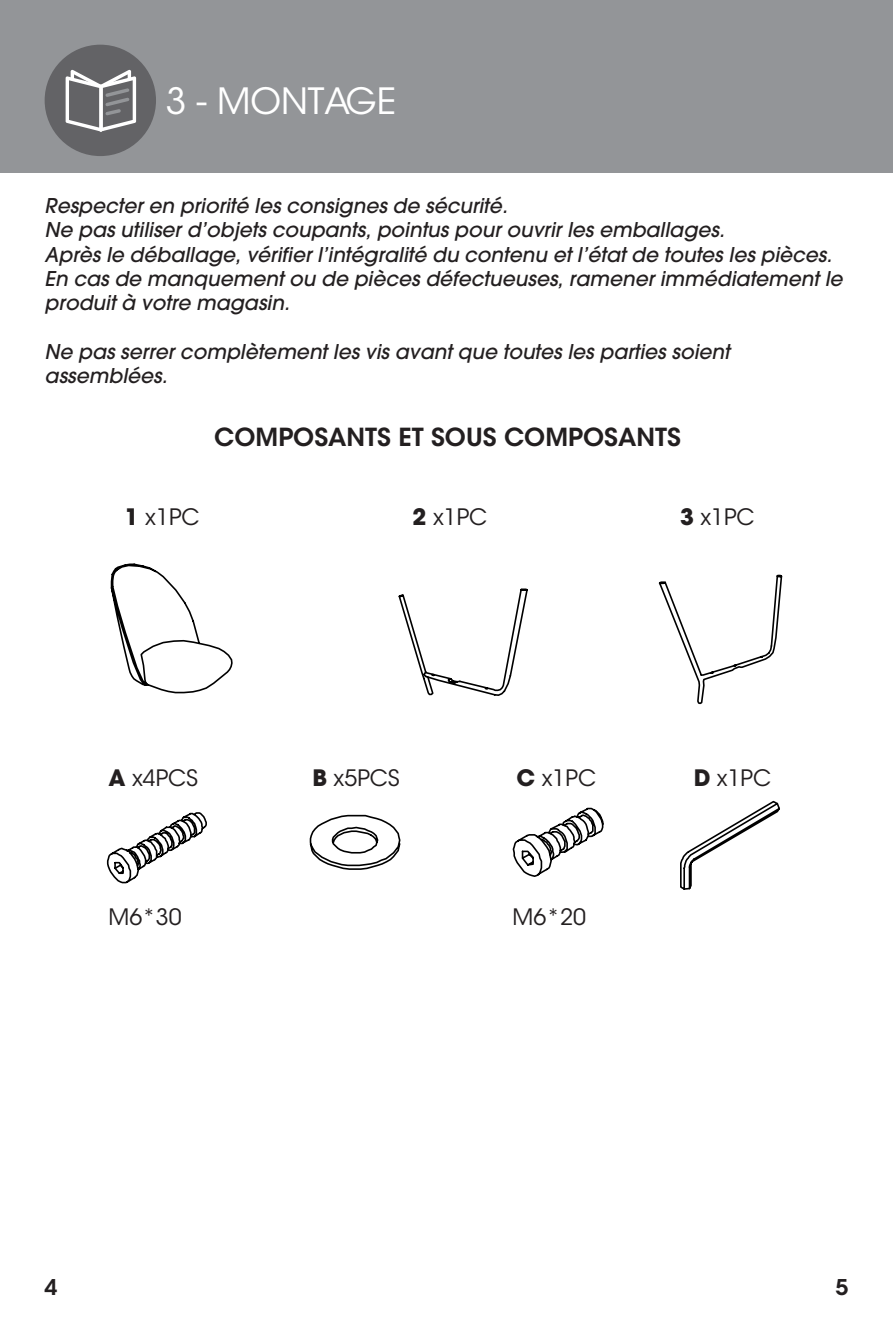
<style>
.page{position:relative;width:893px;height:1340px;background:#fff}
.page>*{position:absolute;margin:0;border:0;box-sizing:border-box;transform-origin:0 0}
.t1{font:36px "ITC Avant Garde Std";color:#fff}
.t2{font:600 24.75px "ITC Avant Garde Std";color:#231f20}
.t3{font:22.5px "ITC Avant Garde Std";color:#231f20}
.t4{font:600 21.6px "ITC Avant Garde Std";color:#231f20}
.t5{font:italic 500 20.25px/24.3px "Avant Garde";color:#231f20}
.s1{font-weight:700}
</style>
<div class="page">
<div style="left:0;top:0;width:893px;height:172px;background:#939598"></div>
<div style="left:45px;top:45px;width:111px;height:111px;background:#636366;border-radius:50%"></div>
<svg style="left:66px;top:70px;width:70px;height:61px"></svg>
<svg style="left:110px;top:563px;width:673px;height:142px"></svg>
<svg style="left:106px;top:812px;width:101px;height:72px"></svg>
<svg style="left:309px;top:814px;width:92px;height:56px"></svg>
<svg style="left:512px;top:807px;width:92px;height:70px"></svg>
<svg style="left:680px;top:800px;width:100px;height:90px"></svg>
<h1 class="t1" style="left:166px;top:79px;width:232px">3 - MONTAGE</h1>
<p class="t5" style="left:45px;top:193px;width:799px">Respecter en priorité les consignes de sécurité.<br>Ne pas utiliser d’objets coupants, pointus pour ouvrir les emballages.<br>Après le déballage, vérifier l’intégralité du contenu et l’état de toutes les pièces.<br>En cas de manquement ou de pièces défectueuses, ramener immédiatement le produit à votre magasin.</p>
<p class="t5" style="left:45px;top:339px;width:687px">Ne pas serrer complètement les vis avant que toutes les parties soient assemblées.</p>
<p class="t2" style="left:214px;top:421px;width:468px">COMPOSANTS ET SOUS COMPOSANTS</p>
<p class="t3" style="left:125px;top:503px;width:76px"><span class="s1">1</span> x1PC</p>
<p class="t3" style="left:413px;top:503px;width:76px"><span class="s1">2</span> x1PC</p>
<p class="t3" style="left:680px;top:503px;width:76px"><span class="s1">3</span> x1PC</p>
<p class="t3" style="left:108px;top:763px;width:91px"><span class="s1">A</span> x4PCS</p>
<p class="t3" style="left:313px;top:763px;width:89px"><span class="s1">B</span> x5PCS</p>
<p class="t3" style="left:517px;top:763px;width:81px"><span class="s1">C</span> x1PC</p>
<p class="t3" style="left:694px;top:763px;width:79px"><span class="s1">D</span> x1PC</p>
<p class="t3" style="left:108px;top:903px;width:75px">M6*30</p>
<p class="t3" style="left:513px;top:903px;width:75px">M6*20</p>
<p class="t4" style="left:45px;top:1273px;width:15px">4</p>
<p class="t4" style="left:835px;top:1273px;width:15px">5</p>
</div>
